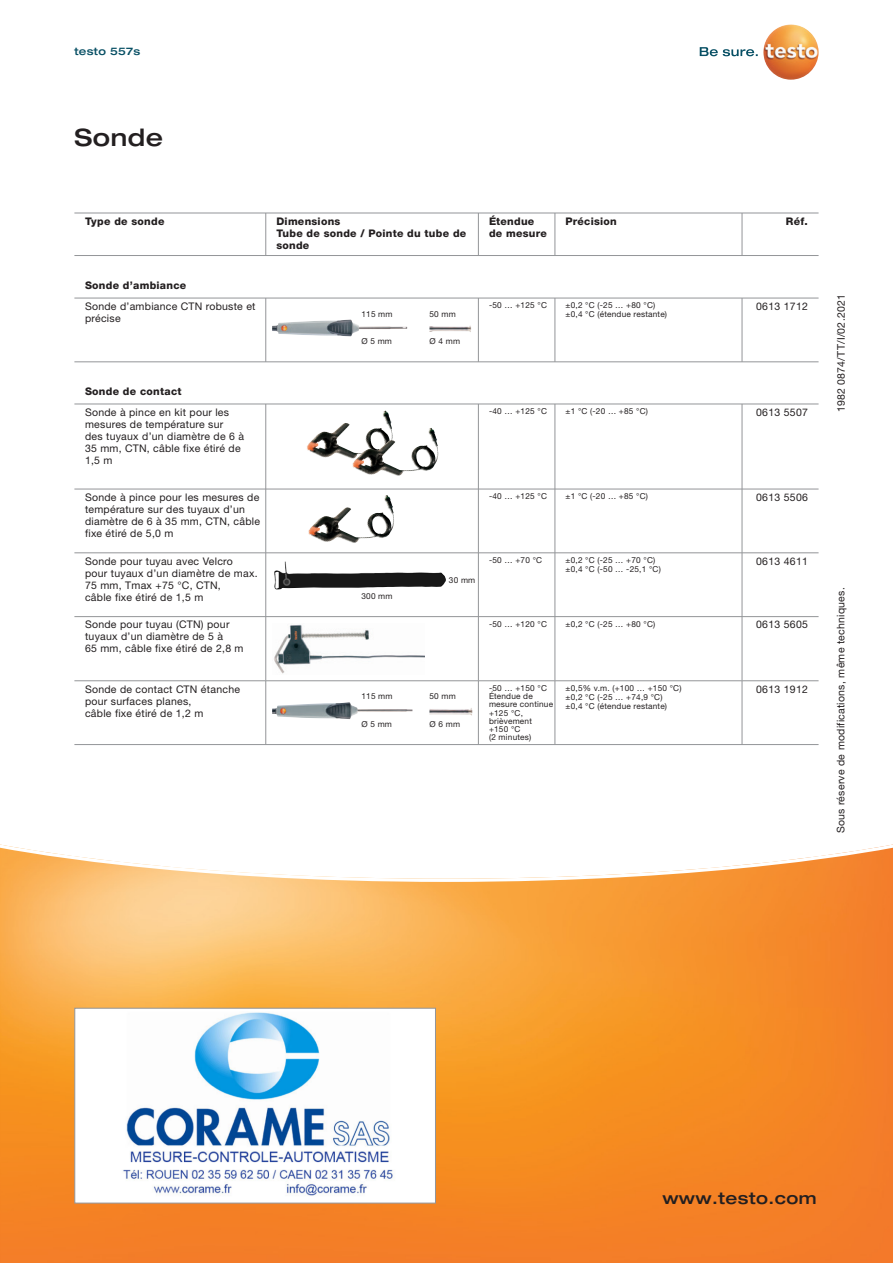
<style>
.page{position:relative;width:893px;height:1263px;background:#fff}
.page>*{position:absolute;margin:0;border:0;box-sizing:border-box;transform-origin:0 0}
.t1{font:500 expanded 24px "Helvetica Neue LTW1 G";letter-spacing:.025em;color:#231f20}
.t2{font:500 expanded 16.5px "Helvetica Neue LTW1 G";letter-spacing:.025em;color:#231f20}
.t3{font:10.5px/12px "Helvetica Neue LTW1 G";letter-spacing:.025em;color:#231f20}
.t4{font:800 10.5px/12px "Helvetica Neue LTW1 G";letter-spacing:.025em;color:#231f20}
.t5{font:500 expanded 10.5px "Helvetica Neue LTW1 G";letter-spacing:.025em;color:#074f64}
.t6{font:8.25px/8.2px "Helvetica Neue LTW1 G";letter-spacing:.025em;color:#231f20}
</style>
<div class="page">
<svg style="left:0;top:844px;width:893px;height:419px;background:#f79e46"></svg>
<svg style="left:700px;top:47px;width:58px;height:9px"></svg>
<img style="left:763px;top:24px;width:56px;height:56px;border-radius:28px">
<img style="left:307px;top:411px;width:85px;height:44px">
<img style="left:352px;top:428px;width:85px;height:44px">
<img style="left:274px;top:562px;width:172px;height:28px">
<img style="left:272px;top:702px;width:140px;height:17px">
<img style="left:274px;top:624px;width:150px;height:50px">
<img style="left:429px;top:708px;width:44px;height:8px">
<img style="left:272px;top:320px;width:135px;height:16px">
<img style="left:429px;top:325px;width:42px;height:7px">
<img style="left:308px;top:495px;width:85px;height:44px">
<div style="left:74px;top:1008px;width:362px;height:195px;background:#fff;border:1px solid #939598"></div>
<hr style="left:74px;top:255px;width:745px;height:1px;background:#939598">
<hr style="left:74px;top:361px;width:745px;height:1px;background:#939598">
<hr style="left:74px;top:213px;width:745px;height:1px;background:#939598">
<hr style="left:74px;top:404px;width:745px;height:1px;background:#939598">
<hr style="left:74px;top:489px;width:745px;height:1px;background:#939598">
<hr style="left:74px;top:680px;width:745px;height:1px;background:#939598">
<hr style="left:74px;top:616px;width:745px;height:1px;background:#939598">
<hr style="left:74px;top:744px;width:745px;height:1px;background:#939598">
<hr style="left:265px;top:213px;width:1px;height:42px;background:#939598">
<hr style="left:265px;top:404px;width:1px;height:85px;background:#939598">
<hr style="left:265px;top:553px;width:1px;height:64px;background:#939598">
<hr style="left:265px;top:681px;width:1px;height:63px;background:#939598">
<hr style="left:265px;top:617px;width:1px;height:63px;background:#939598">
<hr style="left:478px;top:213px;width:1px;height:42px;background:#939598">
<hr style="left:478px;top:404px;width:1px;height:85px;background:#939598">
<hr style="left:478px;top:553px;width:1px;height:64px;background:#939598">
<hr style="left:478px;top:681px;width:1px;height:63px;background:#939598">
<hr style="left:478px;top:617px;width:1px;height:63px;background:#939598">
<hr style="left:555px;top:213px;width:1px;height:42px;background:#939598">
<hr style="left:555px;top:404px;width:1px;height:85px;background:#939598">
<hr style="left:555px;top:553px;width:1px;height:64px;background:#939598">
<hr style="left:555px;top:681px;width:1px;height:63px;background:#939598">
<hr style="left:555px;top:617px;width:1px;height:63px;background:#939598">
<hr style="left:742px;top:213px;width:1px;height:42px;background:#939598">
<hr style="left:742px;top:404px;width:1px;height:85px;background:#939598">
<hr style="left:742px;top:553px;width:1px;height:64px;background:#939598">
<hr style="left:742px;top:681px;width:1px;height:63px;background:#939598">
<hr style="left:742px;top:617px;width:1px;height:63px;background:#939598">
<hr style="left:74px;top:298px;width:745px;height:1px;background:#939598">
<hr style="left:265px;top:298px;width:1px;height:64px;background:#939598">
<hr style="left:478px;top:298px;width:1px;height:64px;background:#939598">
<hr style="left:555px;top:298px;width:1px;height:64px;background:#939598">
<hr style="left:742px;top:298px;width:1px;height:64px;background:#939598">
<hr style="left:265px;top:489px;width:1px;height:64px;background:#939598">
<hr style="left:478px;top:489px;width:1px;height:64px;background:#939598">
<hr style="left:555px;top:489px;width:1px;height:64px;background:#939598">
<hr style="left:742px;top:489px;width:1px;height:64px;background:#939598">
<hr style="left:74px;top:552px;width:745px;height:1px;background:#939598">
<img style="left:123px;top:1012px;width:270px;height:184px">
<p class="t5" style="left:74px;top:44px;width:67px">testo 557s</p>
<h1 class="t1" style="left:74px;top:122px;width:90px">Sonde</h1>
<p class="t4" style="left:85px;top:215px;width:81px">Type de sonde</p>
<p class="t4" style="left:85px;top:279px;width:103px">Sonde d’ambiance</p>
<p class="t4" style="left:276px;top:215px;width:191px">Dimensions<br>Tube de sonde / Pointe du tube de sonde</p>
<p class="t4" style="left:489px;top:215px;width:59px">Étendue de mesure</p>
<p class="t4" style="left:566px;top:215px;width:53px">Précision</p>
<p class="t4" style="left:786px;top:215px;width:23px">Réf.</p>
<p class="t3" style="left:85px;top:300px;width:172px">Sonde d’ambiance CTN robuste et précise</p>
<p class="t6" style="left:489px;top:301px;width:59px">-50 … +125 °C</p>
<p class="t6" style="left:566px;top:301px;width:103px;line-height:9px">±0,2 °C (-25 … +80 °C) ±0,4 °C (étendue restante)</p>
<p class="t3" style="left:756px;top:300px;width:53px">0613 1712</p>
<p class="t6" style="left:361px;top:310px;width:33px">115 mm</p>
<p class="t6" style="left:429px;top:310px;width:28px">50 mm</p>
<p class="t6" style="left:361px;top:337px;width:32px">Ø 5 mm</p>
<p class="t6" style="left:429px;top:337px;width:32px">Ø 4 mm</p>
<p class="t4" style="left:85px;top:385px;width:98px">Sonde de contact</p>
<p class="t3" style="left:85px;top:406px;width:161px">Sonde à pince en kit pour les mesures de température sur<br>des tuyaux d’un diamètre de 6 à<br>35 mm, CTN, câble fixe étiré de<br>1,5 m</p>
<p class="t6" style="left:489px;top:407px;width:59px">-40 … +125 °C</p>
<p class="t6" style="left:566px;top:407px;width:84px">±1 °C (-20 … +85 °C)</p>
<p class="t3" style="left:756px;top:406px;width:53px">0613 5507</p>
<p class="t3" style="left:85px;top:491px;width:177px">Sonde à pince pour les mesures de température sur des tuyaux d’un diamètre de 6 à 35 mm, CTN, câble fixe étiré de 5,0 m</p>
<p class="t6" style="left:489px;top:492px;width:59px">-40 … +125 °C</p>
<p class="t6" style="left:566px;top:492px;width:84px">±1 °C (-20 … +85 °C)</p>
<p class="t3" style="left:756px;top:491px;width:53px">0613 5506</p>
<p class="t3" style="left:85px;top:555px;width:174px">Sonde pour tuyau avec Velcro pour tuyaux d’un diamètre de max.<br>75 mm, Tmax +75 °C, CTN,<br>câble fixe étiré de 1,5 m</p>
<p class="t6" style="left:361px;top:592px;width:33px">300 mm</p>
<p class="t6" style="left:449px;top:575px;width:28px">30 mm</p>
<p class="t6" style="left:489px;top:556px;width:55px">-50 … +70 °C</p>
<p class="t6" style="left:566px;top:555px;width:97px;line-height:9px">±0,2 °C (-25 … +70 °C) ±0,4 °C (-50 … -25,1 °C)</p>
<p class="t3" style="left:756px;top:555px;width:53px">0613 4611</p>
<p class="t3" style="left:85px;top:618px;width:160px">Sonde pour tuyau (CTN) pour tuyaux d’un diamètre de 5 à<br>65 mm, câble fixe étiré de 2,8 m</p>
<p class="t6" style="left:489px;top:620px;width:59px">-50 … +120 °C</p>
<p class="t6" style="left:566px;top:620px;width:91px">±0,2 °C (-25 … +80 °C)</p>
<p class="t3" style="left:756px;top:618px;width:53px">0613 5605</p>
<p class="t3" style="left:85px;top:683px;width:157px">Sonde de contact CTN étanche pour surfaces planes,<br>câble fixe étiré de 1,2 m</p>
<p class="t6" style="left:361px;top:692px;width:33px">115 mm</p>
<p class="t6" style="left:429px;top:692px;width:28px">50 mm</p>
<p class="t6" style="left:361px;top:720px;width:32px">Ø 5 mm</p>
<p class="t6" style="left:429px;top:720px;width:32px">Ø 6 mm</p>
<p class="t6" style="left:489px;top:684px;width:66px">-50 … +150 °C<br>Étendue de mesure continue +125 °C, brièvement +150 °C<br>(2 minutes)</p>
<p class="t6" style="left:566px;top:683px;width:118px;line-height:9px">±0,5% v.m. (+100 … +150 °C) ±0,2 °C (-25 … +74,9 °C) ±0,4 °C (étendue restante)</p>
<p class="t3" style="left:756px;top:683px;width:53px">0613 1912</p>
<p class="t3" style="left:835px;top:412px;width:120px;rotate:-90deg">1982 0874/TT/I/02.2021</p>
<p class="t3" style="left:835px;top:833px;width:248px;rotate:-90deg">Sous réserve de modifications, même techniques.</p>
<h2 class="t2" style="left:662px;top:1187px;width:156px">www.testo.com</h2>
</div>
